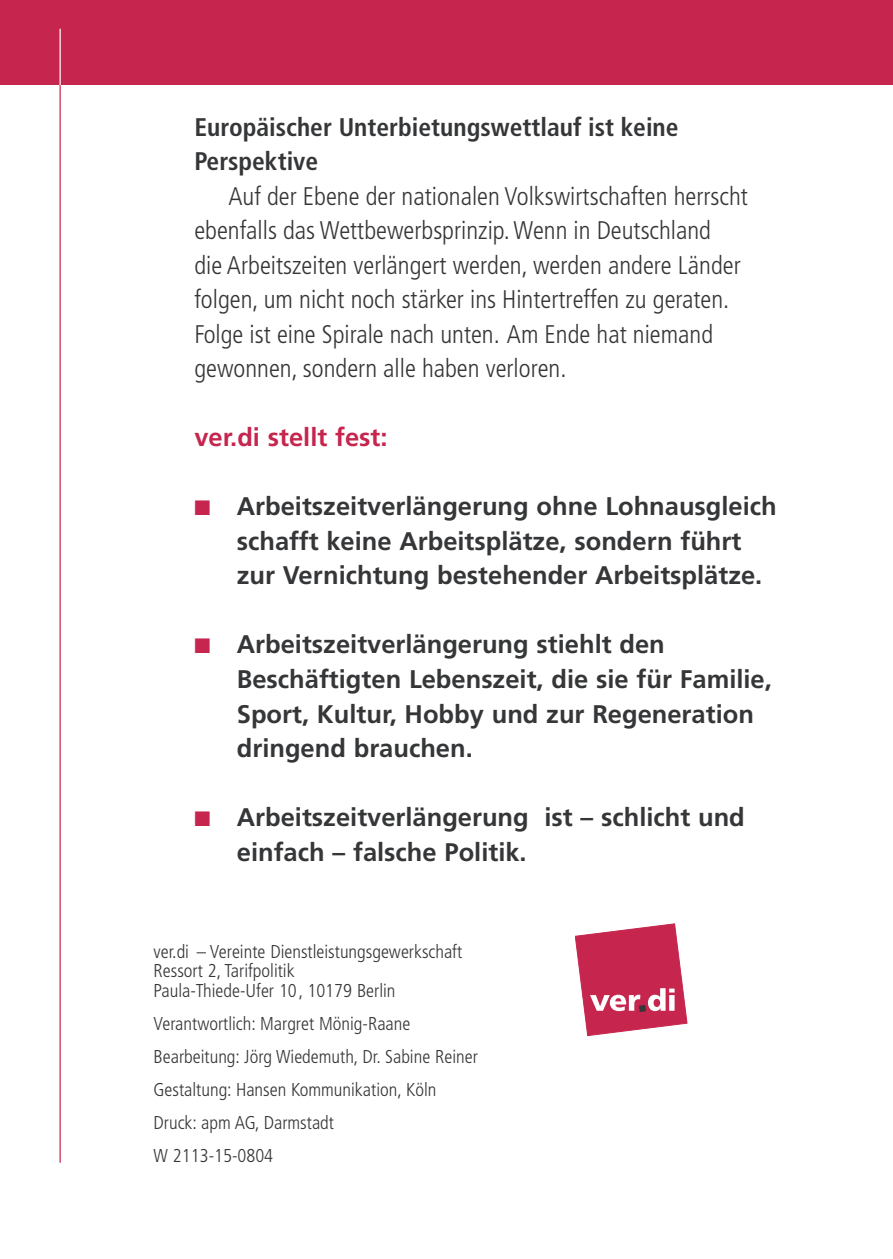
<style>
.page{position:relative;width:893px;height:1259px;background:#fff}
.page>*{position:absolute;margin:0;border:0;box-sizing:border-box;transform-origin:0 0}
.t1{font:700 25.5px/34.5px "Frutiger";color:#353638}
.t2{font:300 condensed 25.5px/34.5px "Frutiger";color:#353638}
.t3{font:700 condensed 25.5px/34.5px "Frutiger";color:#353638}
.t4{font:700 25.5px "Frutiger";color:#c6254d}
.t5{font:300 condensed 18.6px/33px "Frutiger";color:#353638}
.s1{color:#c6254d}
</style>
<div class="page">
<svg style="left:575px;top:923px;width:112px;height:113px"></svg>
<div style="left:639px;top:1005px;width:7px;height:7px;background:#353638"></div>
<div style="left:0;top:0;width:893px;height:85px;background:#c6254d"></div>
<hr style="left:60px;top:85px;width:1px;height:1077px;background:#c6254d">
<hr style="left:60px;top:29px;width:1px;height:56px;background:#fff">
<p class="t3" style="left:194px;top:110px;width:486px">Europäischer Unterbietungswettlauf ist keine<br>Perspektive</p>
<p class="t2" style="left:194px;top:179px;width:555px;text-indent:34px">Auf der Ebene der nationalen Volkswirtschaften herrscht ebenfalls das Wettbewerbsprinzip. Wenn in Deutschland<br>die Arbeitszeiten verlängert werden, werden andere Länder folgen, um nicht noch stärker ins Hintertreffen zu geraten.<br>Folge ist eine Spirale nach unten. Am Ende hat niemand gewonnen, sondern alle haben verloren.</p>
<p class="t4" style="left:194px;top:422px;width:195px">ver.di stellt fest:</p>
<p class="t1" style="left:237px;top:489px;width:541px;text-indent:-43px"><span class="s1">■</span> Arbeitszeitverlängerung ohne Lohnausgleich schafft keine Arbeitsplätze, sondern führt zur Vernichtung bestehender Arbeitsplätze.</p>
<p class="t1" style="left:237px;top:627px;width:536px;text-indent:-43px"><span class="s1">■</span> Arbeitszeitverlängerung stiehlt den Beschäftigten Lebenszeit, die sie für Familie, Sport, Kultur, Hobby und zur Regeneration dringend brauchen.</p>
<p class="t1" style="left:237px;top:799px;width:509px;text-indent:-43px"><span class="s1">■</span> Arbeitszeitverlängerung ist – schlicht und einfach – falsche Politik.</p>
<p class="t5" style="left:154px;top:942px;width:310px;line-height:19.5px">ver.di – Vereinte Dienstleistungsgewerkschaft<br>Ressort 2, Tarifpolitik<br>Paula-Thiede-Ufer 10, 10179 Berlin</p>
<p class="t5" style="left:154px;top:1007px;width:326px">Verantwortlich: Margret Mönig-Raane Bearbeitung: Jörg Wiedemuth, Dr. Sabine Reiner Gestaltung: Hansen Kommunikation, Köln Druck: apm AG, Darmstadt<br>W 2113-15-0804</p>
</div>
